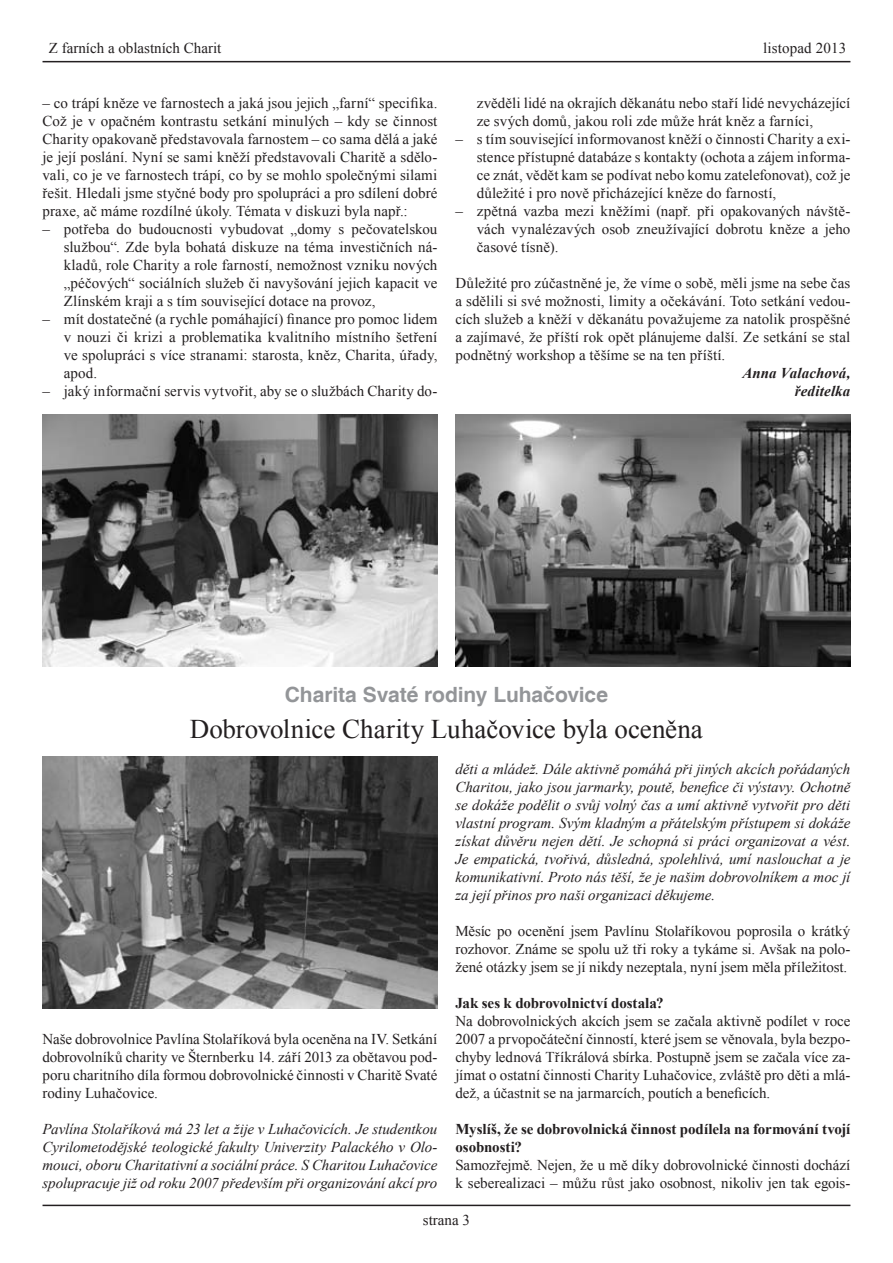
<style>
.page{position:relative;width:893px;height:1263px;background:#fff}
.page>*{position:absolute;margin:0;border:0;box-sizing:border-box;transform-origin:0 0}
.nadpis_text{font:27px "Times New Roman";letter-spacing:-.005em;color:#231f20}
.nadpis_text-2{font:700 21px "Helvetica";letter-spacing:-.005em;color:#939598}
.text{font:15px/18px "Times New Roman";color:#231f20;text-align:justify}
.seznamy{font:15px/18px "Times New Roman";letter-spacing:.005em;color:#231f20;text-align:justify}
.text-2{font:italic 15px/18px "Times New Roman";letter-spacing:-.005em;color:#231f20;text-align:justify}
.text-3{font:700 15px/18px "Times New Roman";letter-spacing:-.005em;color:#231f20}
.podpis{font:italic 700 15px "Times New Roman";letter-spacing:.005em;color:#231f20}
</style>
<div class="page">
<hr style="left:43px;top:1205px;width:807px;height:1px;background:#231f20">
<hr style="left:43px;top:61px;width:807px;height:1px;background:#231f20">
<img style="left:43px;top:414px;width:394px;height:252px">
<img style="left:455px;top:414px;width:395px;height:252px">
<img style="left:43px;top:756px;width:394px;height:252px">
<p class="text" style="left:49px;top:39px;width:174px">Z farních a oblastních Charit</p>
<p class="text" style="left:43px;top:94px;width:396px">– co trápí kněze ve farnostech a jaká jsou jejich „farní“ specifika.<br>Což je v opačném kontrastu setkání minulých – kdy se činnost Charity opakovaně představovala farnostem – co sama dělá a jaké je její poslání. Nyní se sami kněží představovali Charitě a sdělo&shy;vali, co je ve farnostech trápí, co by se mohlo společnými silami řešit. Hledali jsme styčné body pro spolupráci a pro sdílení dobré praxe, ač máme rozdílné úkoly. Témata v diskuzi byla např.:</p>
<p class="seznamy" style="left:64px;top:220px;width:375px;text-indent:-21px">– potřeba do budoucnosti vybudovat „domy s pečovatelskou službou“. Zde byla bohatá diskuze na téma investičních ná&shy;kladů, role Charity a role farností, nemožnost vzniku nových „péčových“ sociálních služeb či navyšování jejich kapacit ve Zlínském kraji a s tím související dotace na provoz,</p>
<p class="seznamy" style="left:64px;top:310px;width:375px;text-indent:-21px">– mít dostatečné (a rychle pomáhající) finance pro pomoc lidem v nouzi či krizi a problematika kvalitního místního šetření ve spolupráci s více stranami: starosta, kněz, Charita, úřady, apod.</p>
<p class="seznamy" style="left:43px;top:382px;width:396px">– jaký informační servis vytvořit, aby se o službách Charity do-</p>
<p class="text" style="left:763px;top:39px;width:85px">listopad 2013</p>
<p class="seznamy" style="left:477px;top:94px;width:375px">zvěděli lidé na okrajích děkanátu nebo staří lidé nevycházející ze svých domů, jakou roli zde může hrát kněz a farníci,</p>
<p class="seznamy" style="left:477px;top:130px;width:375px;text-indent:-21px">– s tím související informovanost kněží o činnosti Charity a exi&shy;stence přístupné databáze s kontakty (ochota a zájem informa&shy;ce znát, vědět kam se podívat nebo komu zatelefonovat), což je důležité i pro nově přicházející kněze do farností,</p>
<p class="seznamy" style="left:477px;top:202px;width:375px;text-indent:-21px">– zpětná vazba mezi kněžími (např. při opakovaných návště&shy;vách vynalézavých osob zneužívající dobrotu kněze a jeho časové tísně).</p>
<p class="text" style="left:455px;top:274px;width:396px">Důležité pro zúčastněné je, že víme o sobě, měli jsme na sebe čas a sdělili si své možnosti, limity a očekávání. Toto setkání vedou&shy;cích služeb a kněží v děkanátu považujeme za natolik prospěšné a zajímavé, že příští rok opět plánujeme další. Ze setkání se stal podnětný workshop a těšíme se na ten příští.</p>
<p class="podpis" style="left:742px;top:363px;width:110px">Anna Valachová,</p>
<p class="podpis" style="left:795px;top:381px;width:57px">ředitelka</p>
<p class="nadpis_text-2" style="left:285px;top:682px;width:325px">Charita Svaté rodiny Luhačovice</p>
<p class="nadpis_text" style="left:190px;top:711px;width:514px">Dobrovolnice Charity Luhačovice byla oceněna</p>
<p class="text" style="left:43px;top:1030px;width:396px">Naše dobrovolnice Pavlína Stolaříková byla oceněna na IV. Setkání dobrovolníků charity ve Šternberku 14. září 2013 za obětavou pod&shy;poru charitního díla formou dobrovolnické činnosti v Charitě Svaté rodiny Luhačovice.</p>
<p class="text-2" style="left:43px;top:1120px;width:396px">Pavlína Stolaříková má 23 let a žije v Luhačovicích. Je studentkou Cyrilometodějské teologické fakulty Univerzity Palackého v Olo&shy;mouci, oboru Charitativní a sociální práce. S Charitou Luhačovice spolupracuje již od roku 2007 především při organizování akcí pro</p>
<p class="text-2" style="left:455px;top:760px;width:396px">děti a mládež. Dále aktivně pomáhá při jiných akcích pořádaných Charitou, jako jsou jarmarky, poutě, benefice či výstavy. Ochotně se dokáže podělit o svůj volný čas a umí aktivně vytvořit pro děti vlastní program. Svým kladným a přátelským přístupem si dokáže získat důvěru nejen dětí. Je schopná si práci organizovat a vést.<br>Je empatická, tvořivá, důsledná, spolehlivá, umí naslouchat a je komunikativní. Proto nás těší, že je našim dobrovolníkem a moc jí za její přinos pro naši organizaci děkujeme.</p>
<p class="text" style="left:455px;top:922px;width:396px">Měsíc po ocenění jsem Pavlínu Stolaříkovou poprosila o krátký rozhovor. Známe se spolu už tři roky a tykáme si. Avšak na polo&shy;žené otázky jsem se jí nikdy nezeptala, nyní jsem měla příležitost.</p>
<p class="text-3" style="left:455px;top:994px;width:210px">Jak ses k dobrovolnictví dostala?</p>
<p class="text" style="left:455px;top:1012px;width:396px">Na dobrovolnických akcích jsem se začala aktivně podílet v roce 2007 a prvopočáteční činností, které jsem se věnovala, byla bezpo&shy;chyby lednová Tříkrálová sbírka. Postupně jsem se začala více za&shy;jímat o ostatní činnosti Charity Luhačovice, zvláště pro děti a mlá&shy;dež, a účastnit se na jarmarcích, poutích a beneficích.</p>
<p class="text-3" style="left:455px;top:1120px;width:396px">Myslíš, že se dobrovolnická činnost podílela na formování tvojí osobnosti?</p>
<p class="text" style="left:455px;top:1156px;width:396px">Samozřejmě. Nejen, že u mě díky dobrovolnické činnosti dochází k seberealizaci – můžu růst jako osobnost, nikoliv jen tak egois-</p>
<p class="text" style="left:423px;top:1210px;width:49px">strana 3</p>
</div>
